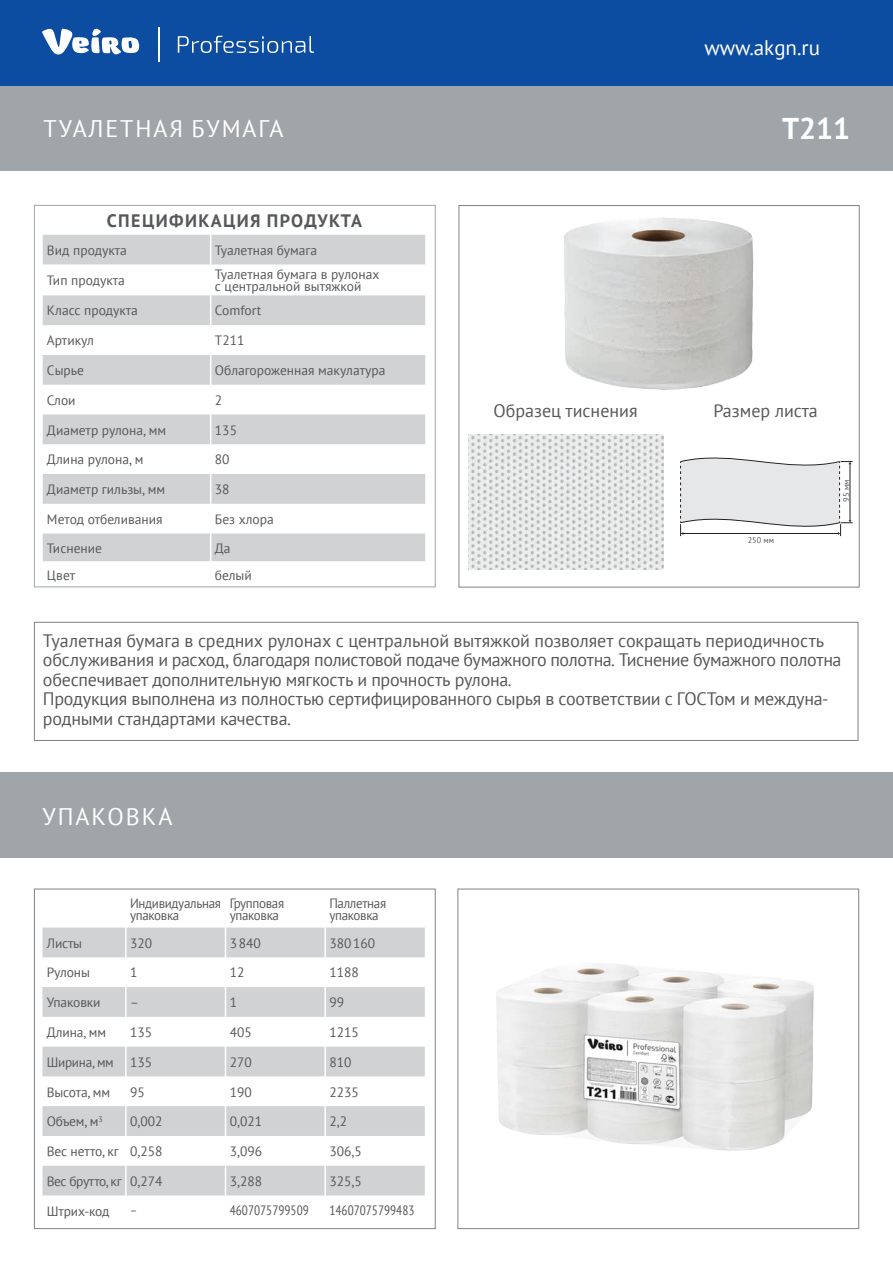
<style>
.page{position:relative;width:893px;height:1263px;background:#fff}
.page>*{position:absolute;margin:0;border:0;box-sizing:border-box;transform-origin:0 0}
.t1{font:700 30px "PT Sans";color:#fff}
.t2{font:24px "PT Sans";letter-spacing:.08em;color:#fff}
.t3{font:21px "PT Sans";color:#fff}
.t4{font:18px/19.5px "PT Sans";letter-spacing:-.015em;color:#57585a}
.t5{font:700 18px "PT Sans";letter-spacing:.08em;color:#57585a}
.t6{font:13.5px/12px "PT Sans";color:#57585a}
.t7{font:13.5px/12px "PT Sans";letter-spacing:-.025em;color:#57585a;scale:.96 1}
.t8{font:condensed 13.5px "PT Sans";color:#57585a}
.t9{font:13.5px "PT Sans";letter-spacing:-.03em;color:#57585a}
.t10{font:13.5px "PT Sans";letter-spacing:-.02em;color:#57585a}
.t11{font:8.25px "PT Sans";color:#57585a}
</style>
<div class="page">
<img style="left:496px;top:963px;width:318px;height:188px">
<img style="left:564px;top:217px;width:190px;height:173px">
<svg style="left:680px;top:457px;width:173px;height:79px"></svg>
<img style="left:468px;top:434px;width:195px;height:136px">
<div style="left:459px;top:205px;width:401px;height:382px;border:1px solid #808285"></div>
<div style="left:0;top:773px;width:893px;height:85px;background:#9fa5a9"></div>
<svg style="left:43px;top:235px;width:382px;height:326px;fill:#d1d2d4"></svg>
<svg style="left:210px;top:235px;width:1px;height:29px"></svg>
<hr style="left:210px;top:264px;width:1px;height:31px;background:#fff">
<hr style="left:210px;top:295px;width:1px;height:30px;background:#fff">
<hr style="left:210px;top:325px;width:1px;height:30px;background:#fff">
<hr style="left:210px;top:355px;width:1px;height:30px;background:#fff">
<svg style="left:210px;top:385px;width:1px;height:29px"></svg>
<hr style="left:210px;top:414px;width:1px;height:30px;background:#fff">
<hr style="left:210px;top:444px;width:1px;height:30px;background:#fff">
<hr style="left:210px;top:474px;width:1px;height:30px;background:#fff">
<svg style="left:210px;top:504px;width:1px;height:84px"></svg>
<svg style="left:43px;top:927px;width:382px;height:268px;fill:#d1d2d4"></svg>
<hr style="left:125px;top:927px;width:2px;height:30px;background:#fff">
<hr style="left:225px;top:927px;width:1px;height:30px;background:#fff">
<hr style="left:324px;top:927px;width:2px;height:30px;background:#fff">
<hr style="left:125px;top:957px;width:2px;height:30px;background:#fff">
<hr style="left:225px;top:957px;width:1px;height:30px;background:#fff">
<hr style="left:324px;top:957px;width:2px;height:30px;background:#fff">
<hr style="left:125px;top:987px;width:2px;height:30px;background:#fff">
<hr style="left:225px;top:987px;width:1px;height:30px;background:#fff">
<hr style="left:324px;top:987px;width:2px;height:30px;background:#fff">
<hr style="left:125px;top:1017px;width:2px;height:30px;background:#fff">
<hr style="left:225px;top:1017px;width:1px;height:30px;background:#fff">
<hr style="left:324px;top:1017px;width:2px;height:30px;background:#fff">
<hr style="left:125px;top:1047px;width:2px;height:29px;background:#fff">
<svg style="left:225px;top:1047px;width:1px;height:29px"></svg>
<hr style="left:324px;top:1047px;width:2px;height:29px;background:#fff">
<hr style="left:125px;top:1076px;width:2px;height:30px;background:#fff">
<hr style="left:225px;top:1076px;width:1px;height:30px;background:#fff">
<hr style="left:324px;top:1076px;width:2px;height:30px;background:#fff">
<hr style="left:125px;top:1106px;width:2px;height:30px;background:#fff">
<hr style="left:225px;top:1106px;width:1px;height:30px;background:#fff">
<hr style="left:324px;top:1106px;width:2px;height:30px;background:#fff">
<hr style="left:125px;top:1136px;width:2px;height:30px;background:#fff">
<hr style="left:225px;top:1136px;width:1px;height:30px;background:#fff">
<hr style="left:324px;top:1136px;width:2px;height:30px;background:#fff">
<hr style="left:125px;top:1166px;width:2px;height:29px;background:#fff">
<svg style="left:225px;top:1166px;width:1px;height:29px"></svg>
<hr style="left:324px;top:1166px;width:2px;height:29px;background:#fff">
<div style="left:34px;top:622px;width:824px;height:119px;border:1px solid #808285"></div>
<div style="left:34px;top:205px;width:402px;height:382px;border:1px solid #9fa5a9"></div>
<div style="left:34px;top:889px;width:402px;height:340px;border:1px solid #808285"></div>
<div style="left:457px;top:889px;width:402px;height:340px;border:1px solid #808285"></div>
<div style="left:0;top:85px;width:893px;height:85px;background:#9fa5a9"></div>
<div style="left:0;top:0;width:893px;height:85px;background:#0d4da1"></div>
<svg style="left:178px;top:36px;width:136px;height:17px"></svg>
<svg style="left:42px;top:29px;width:98px;height:26px"></svg>
<hr style="left:158px;top:27px;width:1px;height:35px;background:#fff">
<h2 class="t2" style="left:43px;top:113px;width:242px">ТУАЛЕТНАЯ БУМАГА</h2>
<h3 class="t5" style="left:107px;top:209px;width:257px">СПЕЦИФИКАЦИЯ ПРОДУКТА</h3>
<p class="t6" style="left:47px;top:244px;width:81px">Вид продукта</p>
<p class="t6" style="left:215px;top:244px;width:104px">Туалетная бумага</p>
<p class="t6" style="left:47px;top:274px;width:80px">Тип продукта</p>
<p class="t6" style="left:215px;top:268px;width:166px">Туалетная бумага в рулонах с центральной вытяжкой</p>
<p class="t6" style="left:47px;top:304px;width:92px">Класс продукта</p>
<p class="t6" style="left:215px;top:304px;width:48px">Comfort</p>
<p class="t6" style="left:47px;top:334px;width:49px">Артикул</p>
<p class="t6" style="left:215px;top:334px;width:31px">Т211</p>
<p class="t6" style="left:47px;top:364px;width:38px">Сырье</p>
<p class="t6" style="left:215px;top:364px;width:172px">Облагороженная макулатура</p>
<p class="t6" style="left:47px;top:394px;width:30px">Слои</p>
<p class="t6" style="left:215px;top:394px;width:9px">2</p>
<p class="t6" style="left:47px;top:423px;width:121px">Диаметр рулона, мм</p>
<p class="t6" style="left:215px;top:423px;width:24px">135</p>
<p class="t6" style="left:47px;top:453px;width:98px">Длина рулона, м</p>
<p class="t6" style="left:215px;top:453px;width:16px">80</p>
<p class="t6" style="left:47px;top:483px;width:120px">Диаметр гильзы, мм</p>
<p class="t6" style="left:215px;top:483px;width:16px">38</p>
<p class="t6" style="left:47px;top:513px;width:117px">Метод отбеливания</p>
<p class="t6" style="left:215px;top:513px;width:60px">Без хлора</p>
<p class="t6" style="left:47px;top:541px;width:57px">Тиснение</p>
<p class="t6" style="left:215px;top:541px;width:17px">Да</p>
<p class="t6" style="left:47px;top:569px;width:30px">Цвет</p>
<p class="t6" style="left:215px;top:569px;width:38px">белый</p>
<h3 class="t3" style="left:704px;top:34px;width:117px">www.akgn.ru</h3>
<h1 class="t1" style="left:782px;top:109px;width:70px">Т211</h1>
<h3 class="t4" style="left:493px;top:400px;width:146px">Образец тиснения</h3>
<h3 class="t4" style="left:713px;top:400px;width:106px">Размер листа</h3>
<p class="t11" style="left:748px;top:535px;width:28px">250 мм</p>
<p class="t11" style="left:841px;top:502px;width:23px;rotate:-90deg">95 мм</p>
<p class="t4" style="left:43px;top:630px;width:800px">Туалетная бумага в средних рулонах с центральной вытяжкой позволяет сокращать периодичность обслуживания и расход, благодаря полистовой подаче бумажного полотна. Тиснение бумажного полотна обеспечивает дополнительную мягкость и прочность рулона.<br>Продукция выполнена из полностью сертифицированного сырья в соответствии с ГОСТом и междуна&shy;родными стандартами качества.</p>
<h2 class="t2" style="left:43px;top:801px;width:131px">УПАКОВКА</h2>
<p class="t7" style="left:130px;top:896px;width:96px">Индивидуальная упаковка</p>
<p class="t7" style="left:230px;top:896px;width:58px">Групповая упаковка</p>
<p class="t7" style="left:329px;top:896px;width:61px">Паллетная упаковка</p>
<p class="t6" style="left:47px;top:936px;width:37px">Листы</p>
<p class="t6" style="left:130px;top:936px;width:24px">320</p>
<p class="t6" style="left:230px;top:936px;width:33px">3840</p>
<p class="t6" style="left:329px;top:936px;width:47px">380160</p>
<p class="t6" style="left:47px;top:966px;width:45px">Рулоны</p>
<p class="t6" style="left:130px;top:966px;width:9px">1</p>
<p class="t6" style="left:230px;top:966px;width:16px">12</p>
<p class="t6" style="left:329px;top:966px;width:31px">1188</p>
<p class="t6" style="left:47px;top:996px;width:55px">Упаковки</p>
<p class="t6" style="left:130px;top:996px;width:10px">–</p>
<p class="t6" style="left:230px;top:996px;width:9px">1</p>
<p class="t6" style="left:329px;top:996px;width:16px">99</p>
<p class="t6" style="left:47px;top:1026px;width:61px">Длина, мм</p>
<p class="t6" style="left:130px;top:1026px;width:24px">135</p>
<p class="t6" style="left:230px;top:1026px;width:24px">405</p>
<p class="t6" style="left:329px;top:1026px;width:31px">1215</p>
<p class="t10" style="left:47px;top:1053px;width:107px">Ширина, мм 135</p>
<p class="t6" style="left:230px;top:1056px;width:24px">270</p>
<p class="t6" style="left:329px;top:1056px;width:24px">810</p>
<p class="t6" style="left:47px;top:1085px;width:65px">Высота, мм</p>
<p class="t6" style="left:130px;top:1085px;width:16px">95</p>
<p class="t6" style="left:230px;top:1085px;width:24px">190</p>
<p class="t6" style="left:329px;top:1085px;width:31px">2235</p>
<p class="t6" style="left:47px;top:1115px;width:57px">Объем, м<sup>3</sup></p>
<p class="t6" style="left:130px;top:1115px;width:34px">0,002</p>
<p class="t6" style="left:230px;top:1115px;width:34px">0,021</p>
<p class="t6" style="left:329px;top:1115px;width:19px">2,2</p>
<p class="t6" style="left:47px;top:1145px;width:117px">Вес нетто, кг 0,258</p>
<p class="t6" style="left:230px;top:1145px;width:34px">3,096</p>
<p class="t6" style="left:329px;top:1145px;width:34px">306,5</p>
<p class="t9" style="left:47px;top:1172px;width:117px">Вес брутто, кг 0,274</p>
<p class="t6" style="left:230px;top:1175px;width:34px">3,288</p>
<p class="t6" style="left:329px;top:1175px;width:34px">325,5</p>
<p class="t6" style="left:47px;top:1204px;width:64px">Штрих-код</p>
<p class="t8" style="left:130px;top:1202px;width:9px">–</p>
<p class="t8" style="left:230px;top:1202px;width:81px">4607075799509</p>
<p class="t8" style="left:329px;top:1202px;width:87px">14607075799483</p>
</div>
